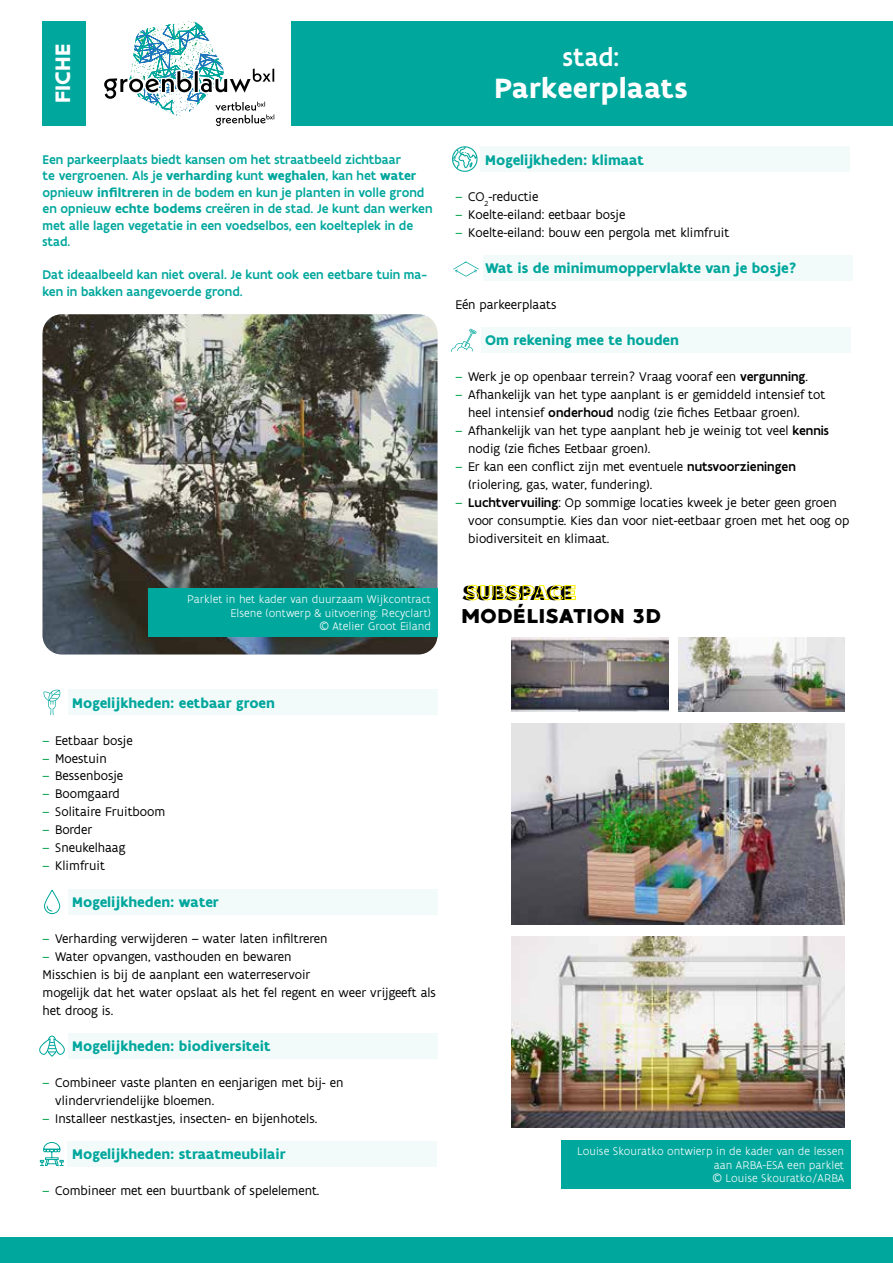
<style>
.page{position:relative;width:893px;height:1263px;background:#fff}
.page>*{position:absolute;margin:0;border:0;box-sizing:border-box;transform-origin:0 0}
.t1{font:700 30px "Flanders Art Sans";letter-spacing:.005em;color:#fff}
.t2{font:500 27px "Flanders Art Sans";color:#fff}
.t3{font:700 22.5px "Flanders Art Sans";letter-spacing:.01em;color:#fff}
.t4{font:19.95px/23.9px "MADE Good Time Grotesk";letter-spacing:-.04em;color:#000}
.t5{font:700 15px "Flanders Art Sans";color:#00a79d}
.t6{font:13.5px/18px "Flanders Art Sans";color:#000}
.t7{font:500 13.5px/16.5px "Flanders Art Sans";color:#00a79d}
.t8{font:300 12px/13.5px "Flanders Art Sans";color:#fff;text-align:right}
.s1{font-weight:700}
.s2{color:#00a14a}
.s3{font-weight:500}
</style>
<div class="page">
<div style="left:0;top:1237px;width:893px;height:26px;background:#00a79d"></div>
<svg style="left:104px;top:21px;width:171px;height:105px"></svg>
<div style="left:291px;top:21px;width:602px;height:105px;background:#00a79d"></div>
<div style="left:43px;top:21px;width:43px;height:105px;background:#00a79d"></div>
<img style="left:43px;top:314px;width:394px;height:340px">
<div style="left:148px;top:588px;width:289px;height:49px;background:#00a79d"></div>
<div style="left:68px;top:690px;width:369px;height:25px;background:#f3fafa"></div>
<svg style="left:44px;top:690px;width:16px;height:25px"></svg>
<svg style="left:44px;top:890px;width:17px;height:24px"></svg>
<div style="left:68px;top:889px;width:370px;height:26px;background:#f3fafa"></div>
<svg style="left:39px;top:1035px;width:26px;height:22px"></svg>
<div style="left:68px;top:1033px;width:369px;height:26px;background:#f3fafa"></div>
<svg style="left:39px;top:1142px;width:25px;height:24px"></svg>
<div style="left:68px;top:1141px;width:369px;height:26px;background:#f3fafa"></div>
<svg style="left:452px;top:146px;width:25px;height:26px"></svg>
<div style="left:481px;top:146px;width:369px;height:26px;background:#f3fafa"></div>
<svg style="left:453px;top:262px;width:26px;height:15px"></svg>
<div style="left:483px;top:255px;width:370px;height:25px;background:#f3fafa"></div>
<div style="left:481px;top:327px;width:369px;height:26px;background:#f3fafa"></div>
<svg style="left:451px;top:329px;width:25px;height:23px"></svg>
<img style="left:512px;top:936px;width:333px;height:191px">
<img style="left:678px;top:637px;width:167px;height:75px">
<img style="left:512px;top:723px;width:333px;height:201px">
<img style="left:512px;top:637px;width:156px;height:75px">
<svg style="left:466px;top:584px;width:110px;height:17px"></svg>
<div style="left:561px;top:1140px;width:289px;height:48px;background:#00a79d"></div>
<h3 class="t3" style="left:49px;top:103px;width:61px;rotate:-90deg">FICHE</h3>
<p class="t7" style="left:43px;top:151px;width:391px">Een parkeerplaats biedt kansen om het straatbeeld zichtbaar<br>te vergroenen. Als je <span class="s1">verharding</span> kunt <span class="s1">weghalen</span>, kan het <span class="s1">water </span>opnieuw <span class="s1">infiltreren</span> in de bodem en kun je planten in volle grond en opnieuw <span class="s1">echte bodems</span> creëren in de stad. Je kunt dan werken met alle lagen vegetatie in een voedselbos, een koelteplek in de stad.</p>
<p class="t7" style="left:43px;top:267px;width:386px">Dat ideaalbeeld kan niet overal. Je kunt ook een eetbare tuin ma&shy;ken in bakken aangevoerde grond.</p>
<p class="t8" style="left:187px;top:593px;width:245px">Parklet in het kader van duurzaam Wijkcontract<br>Elsene (ontwerp &amp; uitvoering: Recyclart)<br>© Atelier Groot Eiland</p>
<h2 class="t2" style="left:563px;top:41px;width:58px">stad:</h2>
<h1 class="t1" style="left:494px;top:69px;width:195px">Parkeerplaats</h1>
<p class="t5" style="left:485px;top:151px;width:160px">Mogelijkheden: klimaat</p>
<p class="t6" style="left:455px;top:188px;width:84px"><span class="s2">–</span> CO<sub>2</sub>-reductie</p>
<p class="t6" style="left:455px;top:206px;width:171px"><span class="s2">–</span> Koelte-eiland: eetbaar bosje</p>
<p class="t6" style="left:455px;top:224px;width:275px"><span class="s2">–</span> Koelte-eiland: bouw een pergola met klimfruit</p>
<p class="t5" style="left:485px;top:259px;width:313px">Wat is de minimumoppervlakte van je bosje?</p>
<p class="t6" style="left:455px;top:296px;width:102px">Eén parkeerplaats</p>
<p class="t5" style="left:485px;top:331px;width:195px">Om rekening mee te houden</p>
<p class="t6" style="left:455px;top:368px;width:354px"><span class="s2">–</span> Werk je op openbaar terrein? Vraag vooraf een <span class="s3">vergunning</span>.</p>
<p class="t6" style="left:468px;top:386px;width:359px;text-indent:-13px"><span class="s2">–</span> Afhankelijk van het type aanplant is er gemiddeld intensief tot heel intensief <span class="s3">onderhoud</span> nodig (zie fiches Eetbaar groen).</p>
<p class="t6" style="left:468px;top:422px;width:362px;text-indent:-13px"><span class="s2">–</span> Afhankelijk van het type aanplant heb je weinig tot veel <span class="s3">kennis </span>nodig (zie fiches Eetbaar groen).</p>
<p class="t6" style="left:468px;top:458px;width:329px;text-indent:-13px"><span class="s2">–</span> Er kan een conflict zijn met eventuele <span class="s3">nutsvoorzieningen </span>(riolering, gas, water, fundering).</p>
<p class="t6" style="left:468px;top:494px;width:383px;text-indent:-13px"><span class="s2">–</span> <span class="s3">Luchtvervuiling</span>: Op sommige locaties kweek je beter geen groen voor consumptie. Kies dan voor niet-eetbaar groen met het oog op biodiversiteit en klimaat.</p>
<h3 class="t4" style="left:461px;top:581px;width:202px">SUBSPACE<br>MODÉLISATION 3D</h3>
<p class="t5" style="left:72px;top:694px;width:204px">Mogelijkheden: eetbaar groen</p>
<p class="t6" style="left:43px;top:731px;width:92px"><span class="s2">–</span> Eetbaar bosje</p>
<p class="t6" style="left:43px;top:749px;width:66px"><span class="s2">–</span> Moestuin</p>
<p class="t6" style="left:43px;top:767px;width:82px"><span class="s2">–</span> Bessenbosje</p>
<p class="t6" style="left:43px;top:785px;width:79px"><span class="s2">–</span> Boomgaard</p>
<p class="t6" style="left:43px;top:803px;width:124px"><span class="s2">–</span> Solitaire Fruitboom</p>
<p class="t6" style="left:43px;top:821px;width:51px"><span class="s2">–</span> Border</p>
<p class="t6" style="left:43px;top:839px;width:85px"><span class="s2">–</span> Sneukelhaag</p>
<p class="t6" style="left:43px;top:857px;width:64px"><span class="s2">–</span> Klimfruit</p>
<p class="t5" style="left:72px;top:892px;width:148px">Mogelijkheden: water</p>
<p class="t6" style="left:43px;top:929px;width:286px"><span class="s2">–</span> Verharding verwijderen – water laten infiltreren</p>
<p class="t6" style="left:43px;top:947px;width:395px"><span class="s2">–</span> Water opvangen, vasthouden en bewaren<br>Misschien is bij de aanplant een waterreservoir<br>mogelijk dat het water opslaat als het fel regent en weer vrijgeeft als het droog is.</p>
<p class="t5" style="left:72px;top:1036px;width:200px">Mogelijkheden: biodiversiteit</p>
<p class="t6" style="left:55px;top:1073px;width:290px;text-indent:-13px"><span class="s2">–</span> Combineer vaste planten en eenjarigen met bij- en vlindervriendelijke bloemen.</p>
<p class="t6" style="left:43px;top:1109px;width:276px"><span class="s2">–</span> Installeer nestkastjes, insecten- en bijenhotels.</p>
<p class="t5" style="left:72px;top:1144px;width:215px">Mogelijkheden: straatmeubilair</p>
<p class="t6" style="left:43px;top:1181px;width:278px"><span class="s2">–</span> Combineer met een buurtbank of spelelement.</p>
<p class="t8" style="left:712px;top:1145px;width:133px;text-align:justify;text-indent:-135px">Louise Skouratko ontwierp in de kader van de lessen aan ARBA-ESA een parklet © Louise Skouratko/ARBA</p>
</div>
